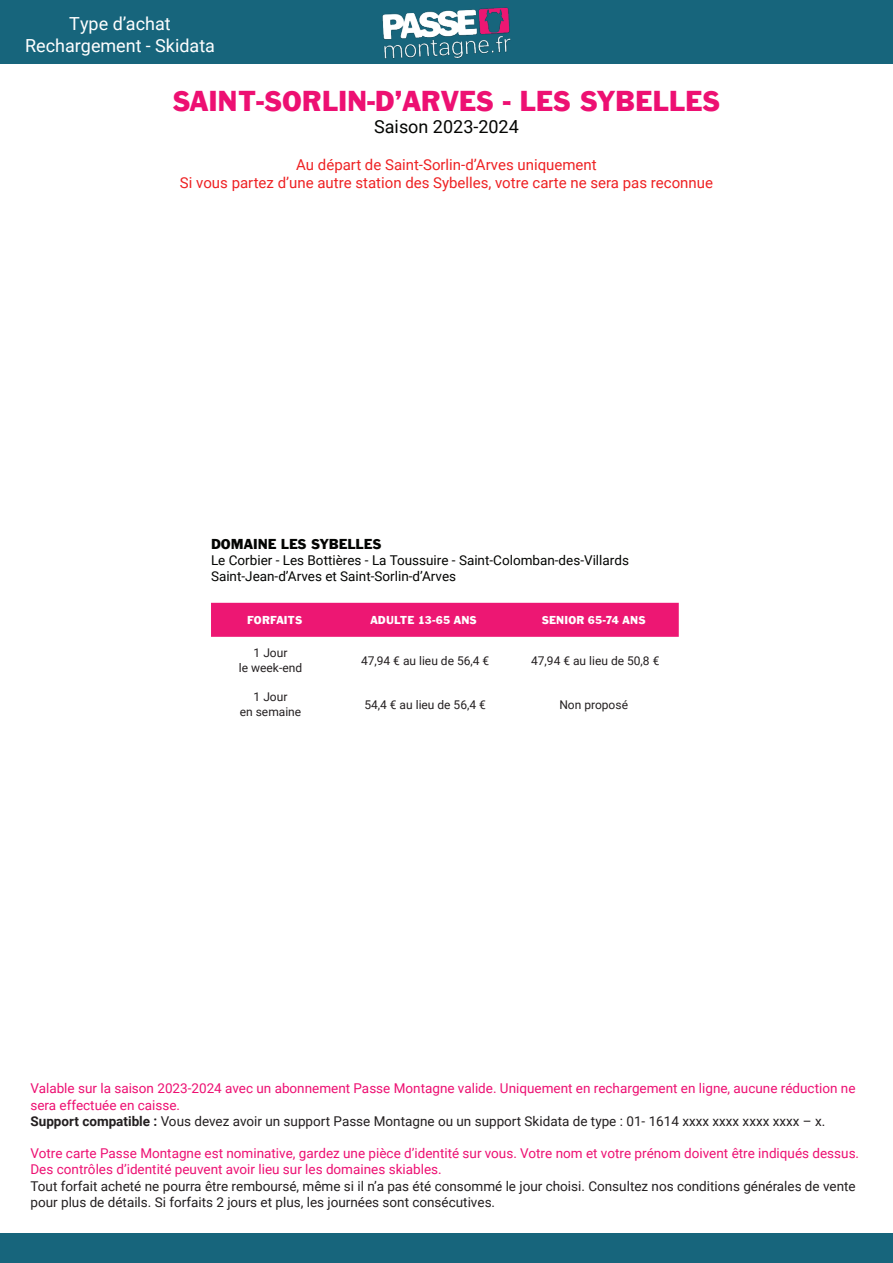
<style>
.page{position:relative;width:893px;height:1263px;background:#fff}
.page>*{position:absolute;margin:0;border:0;box-sizing:border-box;transform-origin:0 0}
.t1{font:30px "Franklin Gothic";color:#ed1072}
.t2{font:18px/21.6px "Roboto";color:#fff;text-align:center}
.t3{font:18px "Roboto";color:#040503}
.t4{font:15px/18px "Roboto";color:#ee2123;text-align:center}
.t5{font:15px "Franklin Gothic";color:#040503}
.t6{font:13.5px/16.2px "Roboto";color:#ed1072}
.t7{font:13.5px/16.2px "Roboto";color:#231f20}
.t8{font:13.5px/16.2px "Roboto";color:#040503}
.t9{font:12px/15px "Roboto";color:#231f20;text-align:center}
.t10{font:12px "Franklin Gothic";letter-spacing:.01em;color:#fff}
.s1{font-weight:700;color:#231f20}
.s2{color:#231f20}
</style>
<div class="page">
<div style="left:0;top:0;width:893px;height:64px;background:#17657c"></div>
<img style="left:382px;top:7px;width:129px;height:52px">
<div style="left:0;top:1233px;width:893px;height:30px;background:#17657c"></div>
<div style="left:211px;top:603px;width:468px;height:34px;background:#ed1773"></div>
<h2 class="t2" style="left:25px;top:12px;width:191px">Type d’achat<br>Rechargement - Skidata</h2>
<h1 class="t1" style="left:173px;top:83px;width:549px">SAINT-SORLIN-D’ARVES - LES SYBELLES</h1>
<h2 class="t3" style="left:374px;top:114px;width:146px">Saison 2023-2024</h2>
<p class="t4" style="left:180px;top:156px;width:534px">Au départ de Saint-Sorlin-d’Arves uniquement<br>Si vous partez d’une autre station des Sybelles, votre carte ne sera pas reconnue</p>
<p class="t5" style="left:211px;top:535px;width:172px">DOMAINE LES SYBELLES</p>
<p class="t8" style="left:211px;top:552px;width:419px">Le Corbier - Les Bottières - La Toussuire - Saint-Colomban-des-Villards<br>Saint-Jean-d’Arves et Saint-Sorlin-d’Arves</p>
<p class="t10" style="left:247px;top:613px;width:57px">FORFAITS</p>
<p class="t10" style="left:370px;top:613px;width:108px">ADULTE 13-65 ANS</p>
<p class="t10" style="left:542px;top:613px;width:105px">SENIOR 65-74 ANS</p>
<p class="t9" style="left:239px;top:645px;width:65px">1 Jour<br>le week-end</p>
<p class="t9" style="left:361px;top:653px;width:130px">47,94 € au lieu de 56,4 €</p>
<p class="t9" style="left:531px;top:653px;width:130px">47,94 € au lieu de 50,8 €</p>
<p class="t9" style="left:240px;top:689px;width:63px">1 Jour<br>en semaine</p>
<p class="t9" style="left:364px;top:696px;width:123px">54,4 € au lieu de 56,4 €</p>
<p class="t9" style="left:559px;top:696px;width:70px">Non proposé</p>
<p class="t6" style="left:30px;top:1080px;width:826px">Valable sur la saison 2023-2024 avec un abonnement Passe Montagne valide. Uniquement en rechargement en ligne, aucune réduction ne sera effectuée en caisse.<br><span class="s1">Support compatible :</span> <span class="s2">Vous devez avoir un support Passe Montagne ou un support Skidata de type : 01- 1614 xxxx xxxx xxxx xxxx – x.</span></p>
<p class="t6" style="left:30px;top:1145px;width:830px">Votre carte Passe Montagne est nominative, gardez une pièce d’identité sur vous. Votre nom et votre prénom doivent être indiqués dessus.<br>Des contrôles d’identité peuvent avoir lieu sur les domaines skiables.</p>
<p class="t7" style="left:30px;top:1177px;width:827px">Tout forfait acheté ne pourra être remboursé, même si il n’a pas été consommé le jour choisi. Consultez nos conditions générales de vente pour plus de détails. Si forfaits 2 jours et plus, les journées sont consécutives.</p>
</div>
